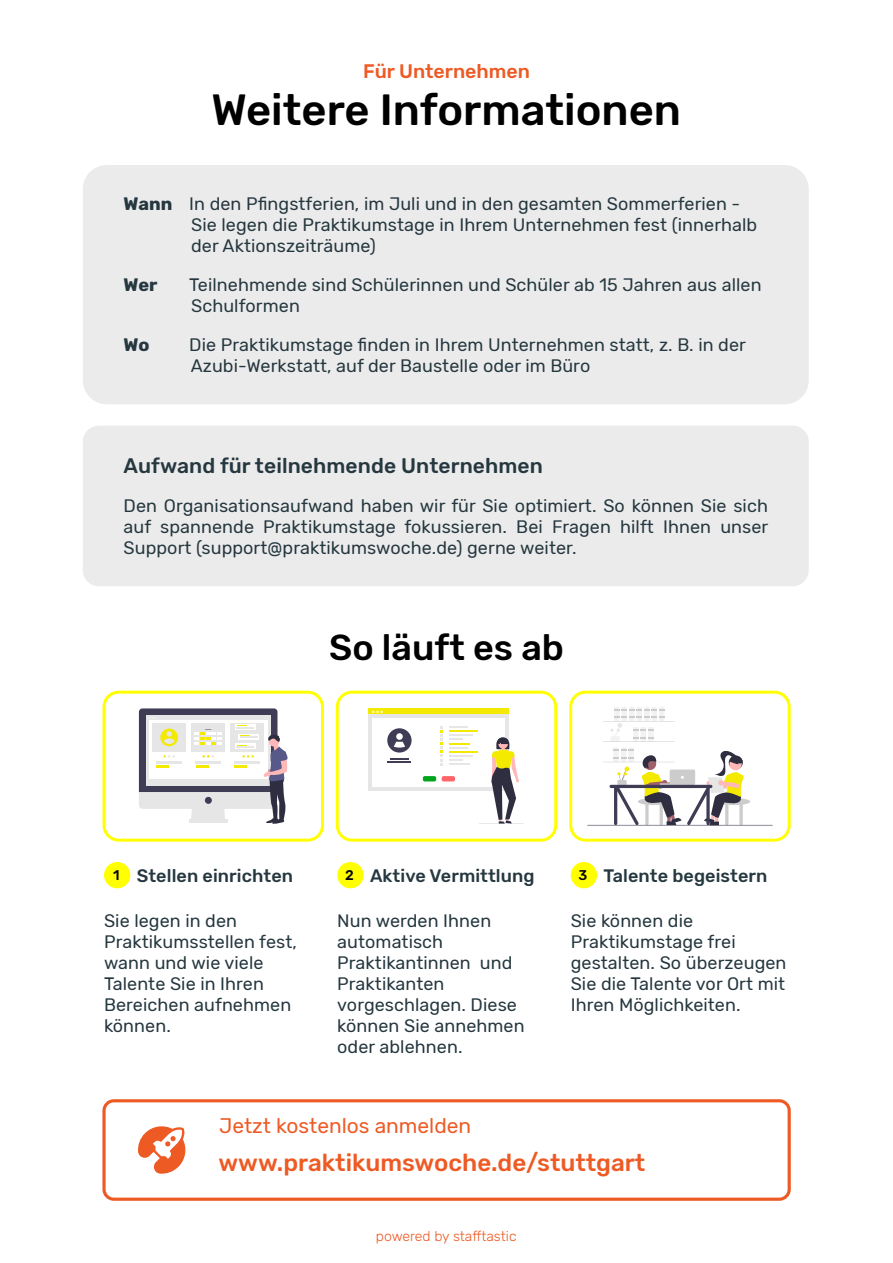
<style>
.page{position:relative;width:893px;height:1263px;background:#fff}
.page>*{position:absolute;margin:0;border:0;box-sizing:border-box;transform-origin:0 0}
.t1{font:500 43.5px "Rubik";color:#000}
.t2{font:500 36px "Rubik";color:#000}
.t3{font:500 24.15px "Rubik";color:#ee5a24}
.t4{font:500 21px "Rubik";letter-spacing:.005em;color:#25373f}
.t5{font:21px "Rubik";color:#ee5a24}
.t6{font:500 19.5px "Rubik";color:#ee5a24}
.t7{font:18px/21px "Rubik";letter-spacing:.005em;color:#25373f}
.t8{font:500 18px "Rubik";letter-spacing:.005em;color:#25373f}
.t9{font:700 18px "Rubik";color:#25373f}
.t10{font:300 14.1px "Rubik";color:#ee5a24}
.s1{font-weight:700}
.s2{font-size:13.95px;color:#000}
</style>
<div class="page">
<div style="left:102px;top:1099px;width:689px;height:102px;background:#fff;border:3px solid #ee5a24;border-radius:10px"></div>
<div style="left:83px;top:165px;width:726px;height:239px;background:#ebebeb;border-radius:24px"></div>
<div style="left:83px;top:426px;width:726px;height:160px;background:#ebebeb;border-radius:16px"></div>
<svg style="left:139px;top:708px;width:149px;height:116px"></svg>
<div style="left:103px;top:691px;width:221px;height:151px;border:3px solid #ff0;border-radius:15px"></div>
<div style="left:369px;top:712px;width:140px;height:79px;background:#e6e6e6"></div>
<div style="left:373px;top:718px;width:132px;height:68px;background:#fff"></div>
<div style="left:369px;top:708px;width:140px;height:6px;background:#f3ea00"></div>
<svg style="left:372px;top:711px;width:11px;height:2px"></svg>
<svg style="left:449px;top:726px;width:19px;height:2px"></svg>
<hr style="left:449px;top:734px;width:24px;height:2px;background:#e6e6e6">
<svg style="left:388px;top:758px;width:23px;height:5px"></svg>
<svg style="left:387px;top:728px;width:25px;height:24px"></svg>
<div style="left:423px;top:776px;width:13px;height:5px;background:#00a41d;border-radius:2px"></div>
<div style="left:442px;top:776px;width:13px;height:5px;background:#ff6569;border-radius:2px"></div>
<hr style="left:449px;top:730px;width:29px;height:2px;background:#f3ea00">
<svg style="left:441px;top:726px;width:2px;height:39px"></svg>
<svg style="left:449px;top:737px;width:75px;height:87px"></svg>
<div style="left:336px;top:691px;width:221px;height:151px;border:3px solid #ff0;border-radius:15px"></div>
<svg style="left:614px;top:707px;width:5px;height:14px"></svg>
<svg style="left:622px;top:707px;width:5px;height:14px"></svg>
<svg style="left:629px;top:707px;width:5px;height:14px"></svg>
<svg style="left:637px;top:707px;width:5px;height:14px"></svg>
<svg style="left:644px;top:707px;width:5px;height:14px"></svg>
<svg style="left:652px;top:707px;width:5px;height:14px"></svg>
<svg style="left:659px;top:707px;width:5px;height:14px"></svg>
<svg style="left:614px;top:709px;width:50px;height:1px"></svg>
<svg style="left:603px;top:717px;width:72px;height:25px"></svg>
<svg style="left:587px;top:750px;width:186px;height:76px"></svg>
<div style="left:569px;top:691px;width:222px;height:151px;border:3px solid #ff0;border-radius:15px"></div>
<div style="left:104px;top:862px;width:26px;height:26px;background:#ff0;border-radius:50%"></div>
<div style="left:337px;top:862px;width:27px;height:26px;background:#ff0;border-radius:50%"></div>
<div style="left:571px;top:862px;width:26px;height:26px;background:#ff0;border-radius:50%"></div>
<svg style="left:138px;top:1126px;width:48px;height:48px"></svg>
<p class="t6" style="left:363px;top:60px;width:168px">Für Unternehmen</p>
<h1 class="t1" style="left:211px;top:85px;width:471px">Weitere Informationen</h1>
<p class="t7" style="left:191px;top:193px;width:568px;text-indent:-68px"><span class="s1">Wann</span> In den Pfingstferien, im Juli und in den gesamten Sommerferien -<br>Sie legen die Praktikumstage in Ihrem Unternehmen fest (innerhalb der Aktionszeiträume)</p>
<p class="t9" style="left:124px;top:274px;width:35px">Wer</p>
<p class="t7" style="left:189px;top:274px;width:574px">Teilnehmende sind Schülerinnen und Schüler ab 15 Jahren aus allen<br>Schulformen</p>
<p class="t9" style="left:124px;top:334px;width:27px">Wo</p>
<p class="t7" style="left:189px;top:334px;width:558px">Die Praktikumstage finden in Ihrem Unternehmen statt, z. B. in der<br>Azubi-Werkstatt, auf der Baustelle oder im Büro</p>
<p class="t4" style="left:124px;top:453px;width:421px">Aufwand für teilnehmende Unternehmen</p>
<p class="t7" style="left:124px;top:495px;width:646px;text-align:justify">Den Organisationsaufwand haben wir für Sie optimiert. So können Sie sich auf spannende Praktikumstage fokussieren. Bei Fragen hilft Ihnen unser Support (support@praktikumswoche.de) gerne weiter.</p>
<h2 class="t2" style="left:329px;top:626px;width:236px">So läuft es ab</h2>
<p class="t8" style="left:113px;top:865px;width:181px"><span class="s2">1</span> Stellen einrichten</p>
<p class="t8" style="left:345px;top:865px;width:191px"><span class="s2">2</span> Aktive Vermittlung</p>
<p class="t8" style="left:579px;top:865px;width:190px"><span class="s2">3</span> Talente begeistern</p>
<p class="t7" style="left:104px;top:911px;width:194px">Sie legen in den<br>Praktikumsstellen fest, wann und wie viele<br>Talente Sie in Ihren<br>Bereichen aufnehmen können.</p>
<p class="t7" style="left:337px;top:911px;width:189px">Nun werden Ihnen automatisch<br>Praktikantinnen und<br>Praktikanten vorgeschlagen. Diese können Sie annehmen oder ablehnen.</p>
<p class="t7" style="left:571px;top:911px;width:217px">Sie können die<br>Praktikumstage frei gestalten. So überzeugen<br>Sie die Talente vor Ort mit<br>Ihren Möglichkeiten.</p>
<p class="t5" style="left:219px;top:1113px;width:254px">Jetzt kostenlos anmelden</p>
<h3 class="t3" style="left:218px;top:1148px;width:428px">www.praktikumswoche.de/stuttgart</h3>
<p class="t10" style="left:376px;top:1228px;width:142px">powered by stafftastic</p>
</div>
